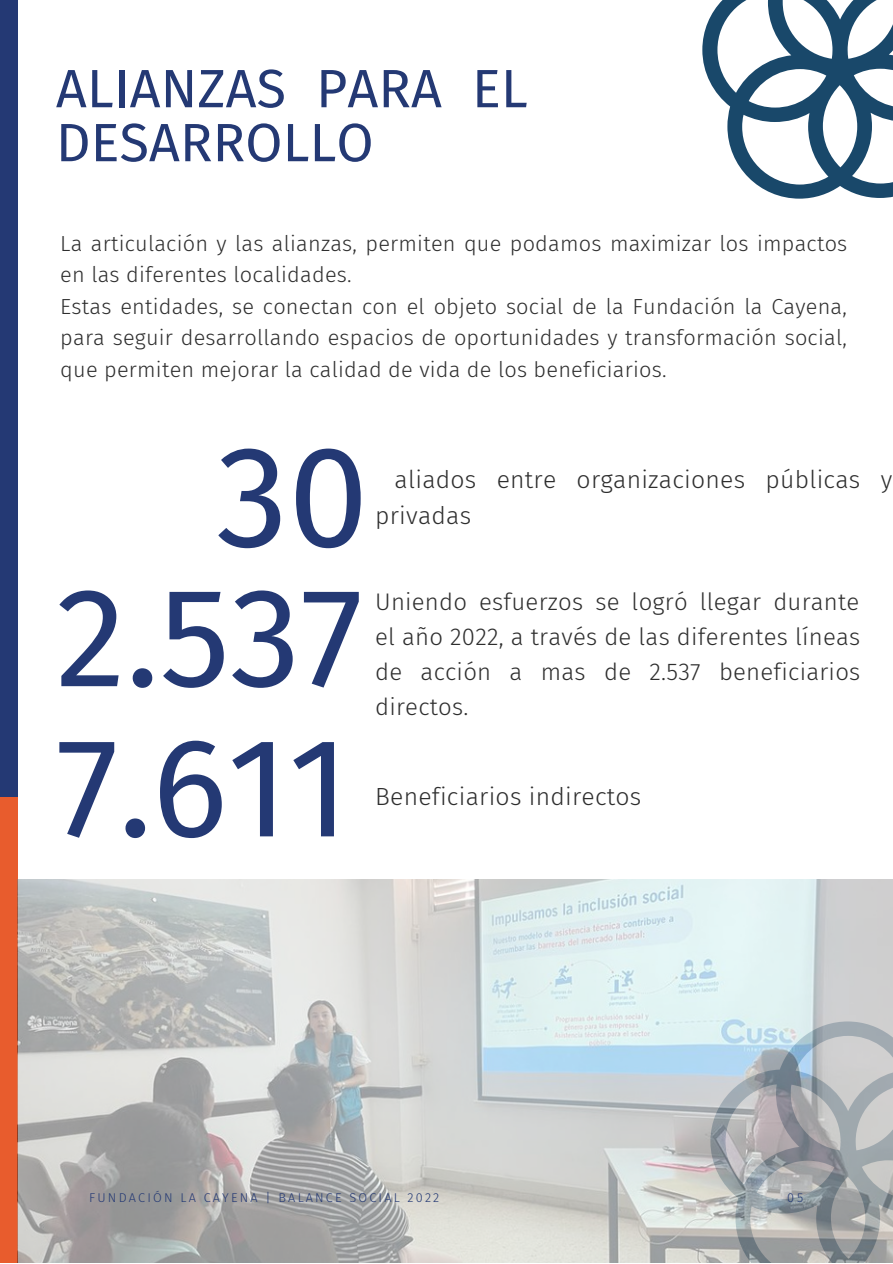
<style>
.page{position:relative;width:893px;height:1264px;background:#fff}
.page>*{position:absolute;margin:0;border:0;box-sizing:border-box;transform-origin:0 0}
.t1{font:144.15px "Fira Sans";color:#243974}
.t2{font:140.85px "Fira Sans";color:#243974}
.t3{font:54px/54px "Fira Sans";color:#243974}
.t4{font:300 24.75px/36px "Fira Sans";letter-spacing:.01em;color:#2e2e2e}
.t5{font:300 24px/34.8px "Fira Sans";letter-spacing:.01em;color:#2e2e2e;text-align:justify}
.t6{font:300 21.75px/31.5px "Fira Sans";letter-spacing:.01em;color:#2e2e2e}
.t7{font:300 12.75px "Fira Sans";letter-spacing:.17em;color:#243974}
</style>
<div class="page">
<div style="left:0;top:754px;width:17px;height:508px;background:#e85c2d"></div>
<div style="left:0;top:0;width:17px;height:797px;background:#243974"></div>
<svg style="left:702px;top:0;width:190px;height:199px"></svg>
<img style="left:17px;top:879px;width:875px;height:383px">
<h3 class="t3" style="left:56px;top:62px;width:473px">ALIANZAS PARA EL<br>DESARROLLO</h3>
<p class="t6" style="left:60px;top:227px;width:788px">La articulación y las alianzas, permiten que podamos maximizar los impactos en las diferentes localidades.<br>Estas entidades, se conectan con el objeto social de la Fundación la Cayena, para seguir desarrollando espacios de oportunidades y transformación social, que permiten mejorar la calidad de vida de los beneficiarios.</p>
<h1 class="t1" style="left:216px;top:411px;width:154px">30</h1>
<p class="t4" style="left:375px;top:461px;width:518px;text-indent:19px">aliados entre organizaciones públicas y privadas</p>
<h2 class="t2" style="left:56px;top:554px;width:308px">2.537</h2>
<h2 class="t2" style="left:56px;top:704px;width:295px">7.611</h2>
<p class="t5" style="left:375px;top:584px;width:486px">Uniendo esfuerzos se logró llegar durante el año 2022, a través de las diferentes líneas de acción a mas de 2.537 beneficiarios</p>
<p class="t5" style="left:375px;top:689px;width:95px">directos.</p>
<p class="t4" style="left:375px;top:778px;width:268px">Beneficiarios indirectos</p>
<p class="t7" style="left:89px;top:1190px;width:351px">FUNDACIÓN LA CAYENA | BALANCE SOCIAL 2022</p>
<p class="t7" style="left:787px;top:1190px;width:18px">05</p>
</div>
